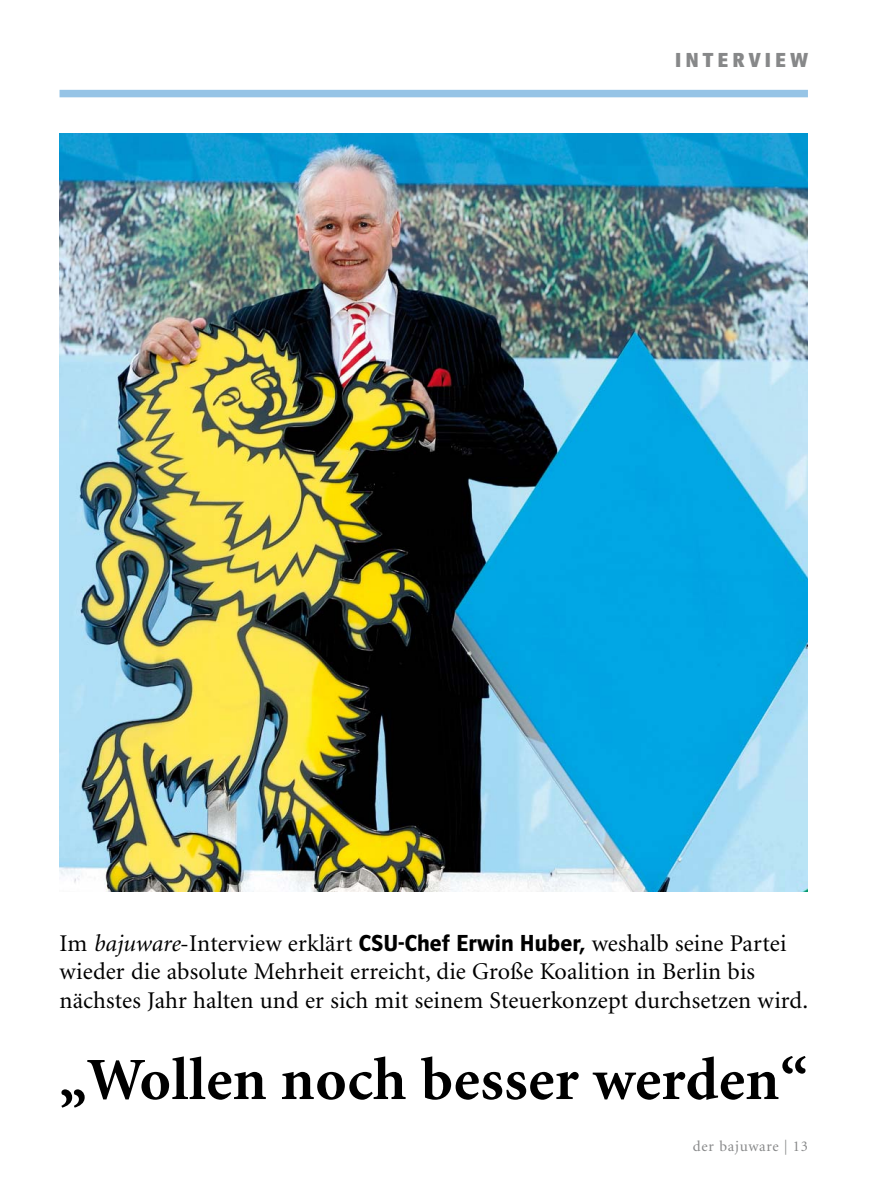
<style>
.page{position:relative;width:893px;height:1191px;background:#fff}
.page>*{position:absolute;margin:0;border:0;box-sizing:border-box;transform-origin:0 0}
.t1{font:700 60px "Minion";letter-spacing:.01em;color:#000}
.t2{font:24px/28.8px "Minion";letter-spacing:.005em;color:#000}
.t3{font:700 21px "Polo 22";letter-spacing:.2em;color:#878889}
.t4{font:15px "Minion";letter-spacing:.05em;color:#878889}
.s1{font-style:italic}
.s2{font-family:"Polo 22";font-weight:600}
.s3{font-family:"Univers LT Std";font-weight:300;font-stretch:condensed}
</style>
<div class="page">
<div style="left:60px;top:90px;width:748px;height:7px;background:#96c4e6"></div>
<img style="left:60px;top:133px;width:748px;height:759px">
<p class="t3" style="left:675px;top:52px;width:135px">INTERVIEW</p>
<p class="t2" style="left:60px;top:930px;width:750px">Im <span class="s1">bajuware</span>-Interview erklärt <span class="s2">CSU-Chef Erwin Huber,</span> weshalb seine Partei wieder die absolute Mehrheit erreicht, die Große Koalition in Berlin bis nächstes Jahr halten und er sich mit seinem Steuerkonzept durchsetzen wird.</p>
<h1 class="t1" style="left:60px;top:1056px;width:750px">„Wollen noch besser werden“</h1>
<p class="t4" style="left:693px;top:1140px;width:117px">der bajuware <span class="s3">|</span> 13</p>
</div>
